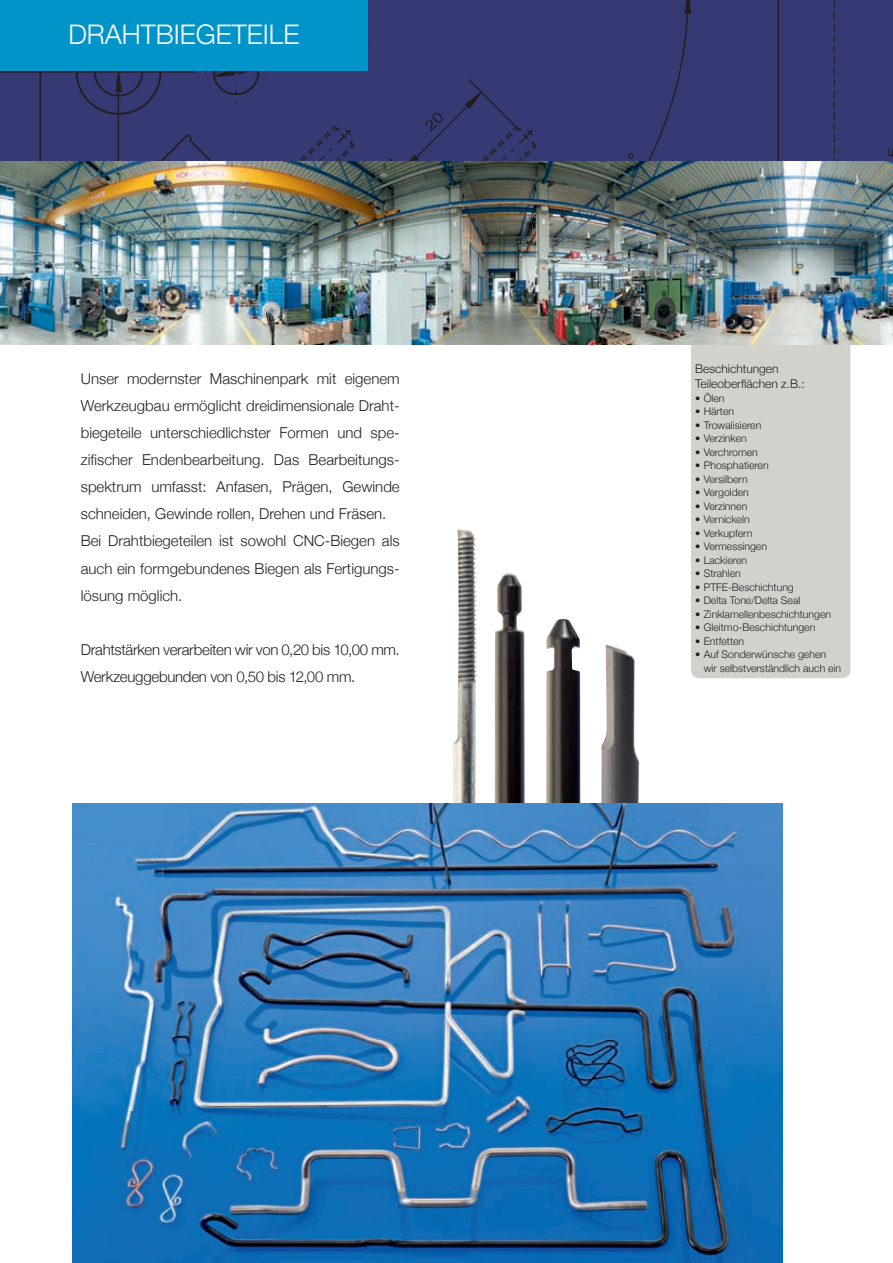
<style>
.page{position:relative;width:893px;height:1263px;background:#fff}
.page>*{position:absolute;margin:0;border:0;box-sizing:border-box;transform-origin:0 0}
.Seiten-Headline{font:300 27px "Helvetica Neue";color:#fff}
.Seiten-Headline_KLEI{font:200 27px "Helvetica Neue";color:#fff}
.Fliestext_Intros{font:300 15px/27px "Helvetica Neue";color:#231f20;text-align:justify}
.Fliestext_Intros-2{font:300 15px/27px "Helvetica Neue";letter-spacing:-.02em;color:#231f20}
.Fliestext_Intros-3{font:300 12px "Helvetica Neue";color:#231f20}
.Fliestext_Klein{font:300 10.5px/13.5px "Helvetica Neue";color:#231f20}
</style>
<div class="page">
<div style="left:691px;top:325px;width:159px;height:353px;background:#d1d2cc;border-radius:9px"></div>
<img style="left:601px;top:644px;width:38px;height:160px">
<img style="left:453px;top:529px;width:24px;height:275px">
<img style="left:495px;top:573px;width:30px;height:231px">
<img style="left:546px;top:619px;width:34px;height:185px">
<img style="left:72px;top:804px;width:710px;height:459px">
<div style="left:0;top:0;width:893px;height:162px;background:#363a74"></div>
<div style="left:0;top:0;width:368px;height:71px;background:#0094c8"></div>
<div style="left:474px;top:162px;width:6px;height:184px;background:#9da39a"></div>
<img style="left:0;top:162px;width:893px;height:182px">
<p class="Seiten-Headline" style="left:68px;top:18px;width:233px">DRAHTBIEGETEILE</p>
<p class="Seiten-Headline_KLEI" style="left:196px;top:20px;width:122px">Referenzen</p>
<p class="Fliestext_Intros" style="left:81px;top:365px;width:320px">Unser modernster Maschinenpark mit eigenem Werkzeugbau ermöglicht dreidimensionale Draht&shy;biegeteile unterschiedlichster Formen und spe&shy;zifischer Endenbearbeitung. Das Bearbeitungs&shy;spektrum umfasst: Anfasen, Prägen, Gewinde schneiden, Gewinde rollen, Drehen und Fräsen.</p>
<p class="Fliestext_Intros" style="left:81px;top:527px;width:320px">Bei Drahtbiegeteilen ist sowohl CNC-Biegen als auch ein formgebundenes Biegen als Fertigungs&shy;lösung möglich.</p>
<p class="Fliestext_Intros-2" style="left:81px;top:635px;width:320px">Drahtstärken verarbeiten wir von 0,20 bis 10,00 mm.<br>Werkzeuggebunden von 0,50 bis 12,00 mm.</p>
<p class="Fliestext_Intros-3" style="left:695px;top:361px;width:85px">Beschichtungen</p>
<p class="Fliestext_Intros-3" style="left:695px;top:376px;width:111px">Teileoberflächen z.B.:</p>
<p class="Fliestext_Klein" style="left:695px;top:391px;width:31px">• Ölen</p>
<p class="Fliestext_Klein" style="left:695px;top:404px;width:40px">• Härten</p>
<p class="Fliestext_Klein" style="left:695px;top:418px;width:68px">• Trowalisieren</p>
<p class="Fliestext_Klein" style="left:695px;top:431px;width:53px">• Verzinken</p>
<p class="Fliestext_Klein" style="left:695px;top:445px;width:64px">• Verchromen</p>
<p class="Fliestext_Klein" style="left:695px;top:458px;width:75px">• Phosphatieren</p>
<p class="Fliestext_Klein" style="left:695px;top:472px;width:54px">• Versilbern</p>
<p class="Fliestext_Klein" style="left:695px;top:485px;width:55px">• Vergolden</p>
<p class="Fliestext_Klein" style="left:695px;top:499px;width:54px">• Verzinnen</p>
<p class="Fliestext_Klein" style="left:695px;top:512px;width:56px">• Vernickeln</p>
<p class="Fliestext_Klein" style="left:695px;top:526px;width:59px">• Verkupfern</p>
<p class="Fliestext_Klein" style="left:695px;top:539px;width:73px">• Vermessingen</p>
<p class="Fliestext_Klein" style="left:695px;top:553px;width:53px">• Lackieren</p>
<p class="Fliestext_Klein" style="left:695px;top:566px;width:47px">• Strahlen</p>
<p class="Fliestext_Klein" style="left:695px;top:580px;width:100px">• PTFE-Beschichtung</p>
<p class="Fliestext_Klein" style="left:695px;top:593px;width:107px">• Delta Tone/Delta Seal</p>
<p class="Fliestext_Klein" style="left:695px;top:607px;width:137px">• Zinklamellenbeschichtungen</p>
<p class="Fliestext_Klein" style="left:695px;top:620px;width:122px">• Gleitmo-Beschichtungen</p>
<p class="Fliestext_Klein" style="left:695px;top:634px;width:50px">• Entfetten</p>
<p class="Fliestext_Klein" style="left:704px;top:647px;width:139px;text-indent:-9px">• Auf Sonderwünsche gehen wir selbstverständlich auch ein</p>
</div>
